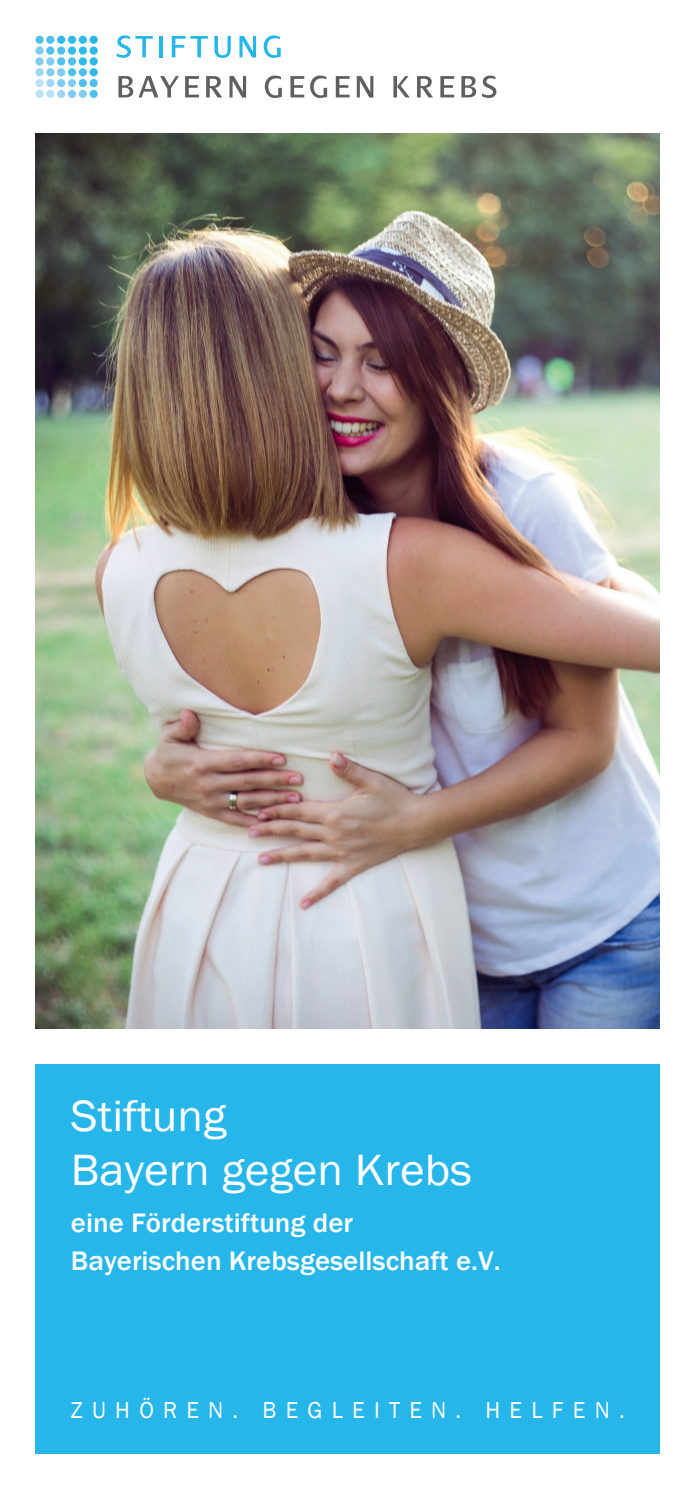
<style>
.page{position:relative;width:695px;height:1489px;background:#fff}
.page>*{position:absolute;margin:0;border:0;box-sizing:border-box;transform-origin:0 0}
.t1{font:45px/54px "Franklin Gothic";color:#fff;scale:1.05 1}
.t2{font:500 27.5px/37.5px "Franklin Gothic";color:#fff;scale:1.05 1}
.t3{font:23.75px "Franklin Gothic";letter-spacing:.4em;color:#fff}
</style>
<div class="page">
<div style="left:90px;top:36px;width:8px;height:8px;background:#26b6ea;border-radius:50%"></div>
<div style="left:79px;top:36px;width:8px;height:8px;background:#30b9eb;border-radius:50%"></div>
<div style="left:68px;top:36px;width:8px;height:8px;background:#30b9eb;border-radius:50%"></div>
<div style="left:57px;top:36px;width:8px;height:8px;background:#30b9eb;border-radius:50%"></div>
<div style="left:90px;top:46px;width:8px;height:9px;background:#30b9eb;border-radius:50%"></div>
<div style="left:79px;top:46px;width:8px;height:9px;background:#30b9eb;border-radius:50%"></div>
<div style="left:68px;top:46px;width:8px;height:9px;background:#30b9eb;border-radius:50%"></div>
<div style="left:90px;top:57px;width:8px;height:8px;background:#30b9eb;border-radius:50%"></div>
<div style="left:79px;top:57px;width:8px;height:8px;background:#30b9eb;border-radius:50%"></div>
<div style="left:90px;top:68px;width:8px;height:8px;background:#30b9eb;border-radius:50%"></div>
<div style="left:46px;top:36px;width:8px;height:8px;background:#50bfed;border-radius:50%"></div>
<div style="left:35px;top:36px;width:9px;height:8px;background:#50bfed;border-radius:50%"></div>
<div style="left:57px;top:46px;width:8px;height:9px;background:#50bfed;border-radius:50%"></div>
<div style="left:46px;top:46px;width:8px;height:9px;background:#50bfed;border-radius:50%"></div>
<div style="left:68px;top:57px;width:8px;height:8px;background:#50bfed;border-radius:50%"></div>
<div style="left:57px;top:57px;width:8px;height:8px;background:#50bfed;border-radius:50%"></div>
<div style="left:79px;top:68px;width:8px;height:8px;background:#50bfed;border-radius:50%"></div>
<div style="left:68px;top:68px;width:8px;height:8px;background:#50bfed;border-radius:50%"></div>
<div style="left:90px;top:79px;width:8px;height:8px;background:#50bfed;border-radius:50%"></div>
<div style="left:79px;top:79px;width:8px;height:8px;background:#50bfed;border-radius:50%"></div>
<div style="left:90px;top:90px;width:8px;height:8px;background:#50bfed;border-radius:50%"></div>
<div style="left:35px;top:46px;width:9px;height:9px;background:#81cbf1;border-radius:50%"></div>
<div style="left:46px;top:57px;width:8px;height:8px;background:#81cbf1;border-radius:50%"></div>
<div style="left:35px;top:57px;width:9px;height:8px;background:#81cbf1;border-radius:50%"></div>
<div style="left:57px;top:68px;width:8px;height:8px;background:#81cbf1;border-radius:50%"></div>
<div style="left:46px;top:68px;width:8px;height:8px;background:#81cbf1;border-radius:50%"></div>
<div style="left:68px;top:79px;width:8px;height:8px;background:#81cbf1;border-radius:50%"></div>
<div style="left:57px;top:79px;width:8px;height:8px;background:#81cbf1;border-radius:50%"></div>
<div style="left:79px;top:90px;width:8px;height:8px;background:#81cbf1;border-radius:50%"></div>
<div style="left:68px;top:90px;width:8px;height:8px;background:#81cbf1;border-radius:50%"></div>
<div style="left:35px;top:68px;width:9px;height:8px;background:#9fd6f4;border-radius:50%"></div>
<div style="left:46px;top:79px;width:8px;height:8px;background:#9fd6f4;border-radius:50%"></div>
<div style="left:57px;top:90px;width:8px;height:8px;background:#9fd6f4;border-radius:50%"></div>
<div style="left:35px;top:79px;width:9px;height:8px;background:#bbe1f6;border-radius:50%"></div>
<div style="left:46px;top:90px;width:8px;height:8px;background:#bbe1f6;border-radius:50%"></div>
<div style="left:35px;top:90px;width:9px;height:8px;background:#bbe1f6;border-radius:50%"></div>
<svg style="left:117px;top:35px;width:36px;height:23px"></svg>
<hr style="left:159px;top:36px;width:4px;height:21px;background:#26b6ea">
<svg style="left:172px;top:36px;width:36px;height:21px"></svg>
<svg style="left:214px;top:36px;width:17px;height:22px"></svg>
<svg style="left:239px;top:36px;width:17px;height:21px"></svg>
<svg style="left:263px;top:35px;width:17px;height:23px"></svg>
<svg style="left:118px;top:76px;width:61px;height:21px"></svg>
<svg style="left:185px;top:76px;width:14px;height:21px"></svg>
<svg style="left:206px;top:76px;width:16px;height:21px"></svg>
<svg style="left:229px;top:76px;width:17px;height:22px"></svg>
<svg style="left:265px;top:76px;width:17px;height:22px"></svg>
<svg style="left:290px;top:76px;width:14px;height:21px"></svg>
<svg style="left:310px;top:76px;width:17px;height:22px"></svg>
<svg style="left:336px;top:76px;width:13px;height:21px"></svg>
<svg style="left:357px;top:76px;width:16px;height:22px"></svg>
<svg style="left:393px;top:76px;width:16px;height:21px"></svg>
<svg style="left:417px;top:76px;width:16px;height:21px"></svg>
<svg style="left:440px;top:76px;width:14px;height:21px"></svg>
<svg style="left:461px;top:76px;width:15px;height:21px"></svg>
<svg style="left:482px;top:76px;width:14px;height:22px"></svg>
<div style="left:35px;top:1063px;width:624px;height:390px;background:#26b6ea"></div>
<img style="left:35px;top:133px;width:624px;height:895px">
<h1 class="t1" style="left:71px;top:1089px;width:383px">Stiftung<br>Bayern gegen Krebs</h1>
<p class="t2" style="left:71px;top:1204px;width:411px">eine Förderstiftung der<br>Bayerischen Krebsgesellschaft e.V.</p>
<p class="t3" style="left:71px;top:1395px;width:555px">ZUHÖREN. BEGLEITEN. HELFEN.</p>
</div>
